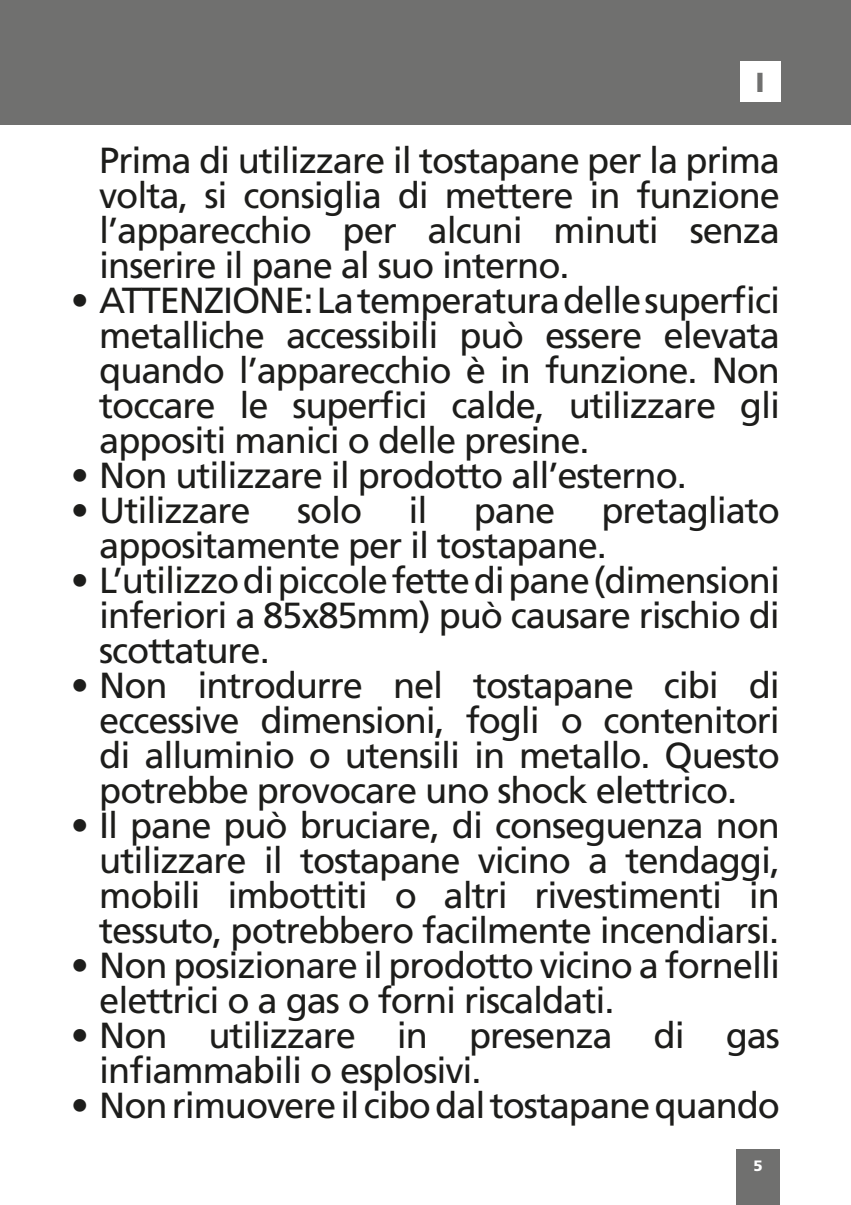
<style>
.page{position:relative;width:851px;height:1205px;background:#fff}
.page>*{position:absolute;margin:0;border:0;box-sizing:border-box;transform-origin:0 0}
.t1{font:36.25px/35px "Frutiger LT Std";letter-spacing:-.03em;color:#1d1d1b;text-align:justify}
.t2{font:900 27.5px "Frutiger LT Std";color:#70706f}
.t3{font:900 15px "Frutiger LT Std";color:#fff}
</style>
<div class="page">
<div style="left:0;top:0;width:850px;height:125px;background:#70706f"></div>
<div style="left:736px;top:1149px;width:44px;height:56px;background:#70706f"></div>
<div style="left:740px;top:61px;width:40px;height:41px;background:#fff"></div>
<p class="t2" style="left:755px;top:66px;width:11px">I</p>
<p class="t1" style="left:99px;top:143px;width:682px">Prima di utilizzare il tostapane per la prima volta, si consiglia di mettere in funzione l’apparecchio per alcuni minuti senza inserire il pane al suo interno.</p>
<p class="t1" style="left:99px;top:283px;width:682px;text-indent:-28px">• ATTENZIONE: La temperatura delle superfici metalliche accessibili può essere elevata quando l’apparecchio è in funzione. Non toccare le superfici calde, utilizzare gli appositi manici o delle presine.</p>
<p class="t1" style="left:71px;top:458px;width:617px">• Non utilizzare il prodotto all’esterno.</p>
<p class="t1" style="left:71px;top:493px;width:181px">• Utilizzare</p>
<p class="t1" style="left:297px;top:493px;width:67px">solo</p>
<p class="t1" style="left:408px;top:493px;width:21px">il</p>
<p class="t1" style="left:474px;top:493px;width:83px">pane</p>
<p class="t1" style="left:99px;top:493px;width:682px;text-indent:502px">pretagliato appositamente per il tostapane.</p>
<p class="t1" style="left:99px;top:563px;width:682px;text-indent:-28px">• L’utilizzo di piccole fette di pane (dimensioni inferiori a 85x85mm) può causare rischio di scottature.</p>
<p class="t1" style="left:99px;top:668px;width:682px;text-indent:-28px">• Non introdurre nel tostapane cibi di eccessive dimensioni, fogli o contenitori di alluminio o utensili in metallo. Questo potrebbe provocare uno shock elettrico.</p>
<p class="t1" style="left:99px;top:808px;width:682px;text-indent:-28px">• Il pane può bruciare, di conseguenza non utilizzare il tostapane vicino a tendaggi, mobili imbottiti o altri rivestimenti in tessuto, potrebbero facilmente incendiarsi.</p>
<p class="t1" style="left:99px;top:948px;width:682px;text-indent:-28px">• Non posizionare il prodotto vicino a fornelli elettrici o a gas o forni riscaldati.</p>
<p class="t1" style="left:99px;top:1018px;width:682px;text-indent:-28px">• Non utilizzare in presenza di gas infiammabili o esplosivi.</p>
<p class="t1" style="left:71px;top:1088px;width:710px">• Non rimuovere il cibo dal tostapane quando</p>
<p class="t3" style="left:753px;top:1156px;width:11px">5</p>
</div>
